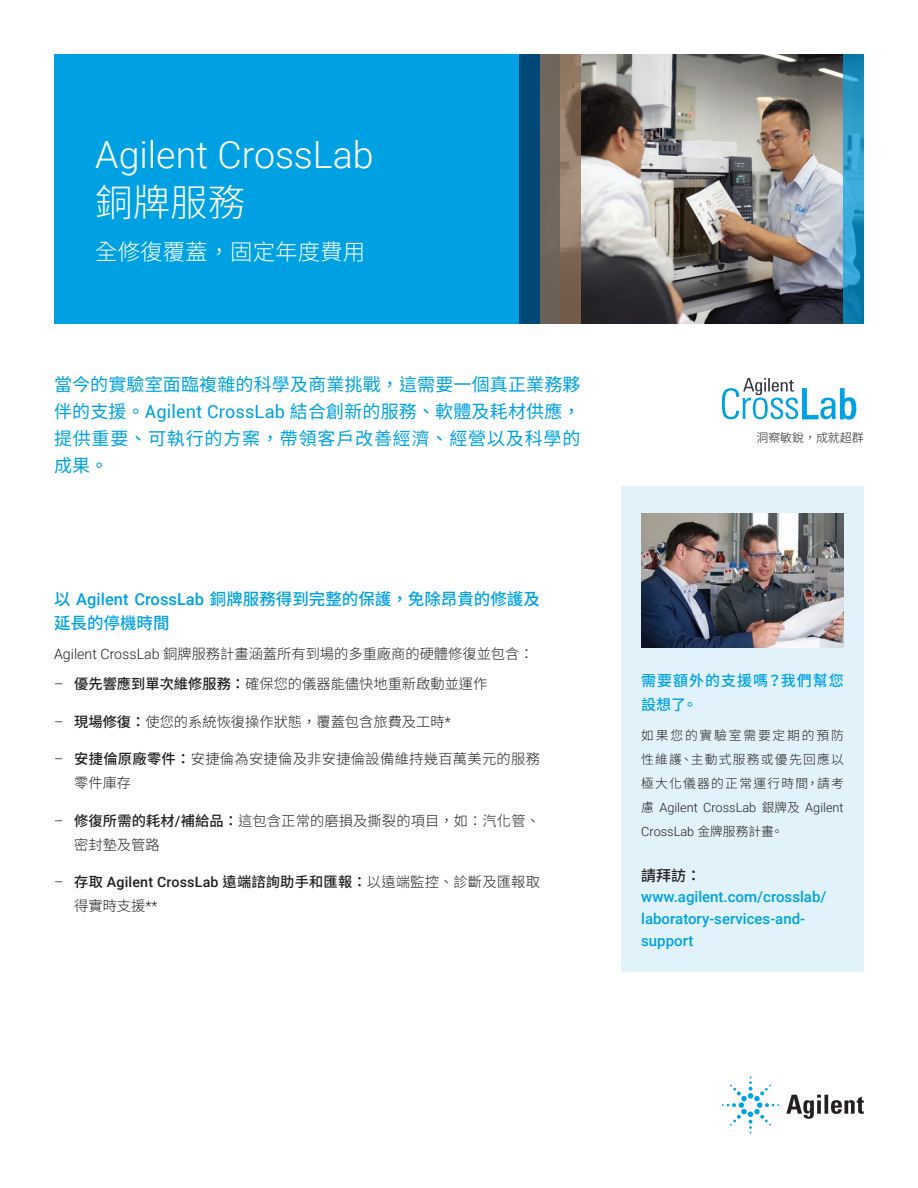
<style>
.page{position:relative;width:918px;height:1188px;background:#fff}
.page>*{position:absolute;margin:0;border:0;box-sizing:border-box;transform-origin:0 0}
.t1{font:300 37.5px "Roboto";color:#fff}
.t2{font:300 37.5px "Noto Sans CJ Ktc";color:#fff}
.t3{font:300 22.5px "Noto Sans CJ Ktc";color:#fff}
.t4{font:18px/27px "Noto Sans CJ Ktc";letter-spacing:.045em;color:#00a1e3;text-align:justify}
.t5{font:500 16.5px/24px "Noto Sans CJ Ktc";color:#00a1e3}
.t6{font:500 15px/21.8px "Roboto";color:#00a1e3}
.t7{font:500 15px/24px "Noto Sans CJ Ktc";letter-spacing:.065em;color:#00a1e3}
.t8{font:500 15px "Noto Sans CJ Ktc";color:#231f20}
.t9{font:300 14.25px/24px "Noto Sans CJ Ktc";color:#231f20}
.t10{font:500 14.25px "Roboto";letter-spacing:.015em;color:#231f20}
.t11{font:300 14.25px/24px "Noto Sans CJ Ktc";letter-spacing:.02em;color:#231f20}
.t12{font:300 12.75px/24px "Noto Sans CJ Ktc";letter-spacing:.1em;color:#231f20;text-align:justify}
.t13{font:300 12.75px/24px "Roboto";color:#231f20}
.t14{font:300 12px "Noto Sans CJ Ktc";color:#231f20}
.s1{font-family:"Roboto"}
.s2{font-weight:500}
.s3{font-family:"Roboto";font-weight:500}
.s4{font-weight:300}
.s5{font-family:"Noto Sans CJ Ktc"}
.s6{font-family:"Noto Sans CJ Ktc";font-weight:300}
</style>
<div class="page">
<div style="left:621px;top:486px;width:243px;height:485px;background:#e1f2fb"></div>
<img style="left:641px;top:514px;width:203px;height:134px">
<div style="left:54px;top:54px;width:486px;height:270px;background:#00a1e3"></div>
<img style="left:580px;top:54px;width:264px;height:270px">
<svg style="left:844px;top:54px;width:20px;height:270px;background:#2595c4"></svg>
<div style="left:520px;top:54px;width:40px;height:270px;background:#004976"></div>
<svg style="left:540px;top:54px;width:40px;height:270px;background:#7e6d5e"></svg>
<svg style="left:722px;top:378px;width:134px;height:42px"></svg>
<svg style="left:786px;top:1095px;width:78px;height:24px"></svg>
<svg style="left:722px;top:1077px;width:57px;height:57px"></svg>
<h1 class="t1" style="left:95px;top:129px;width:280px">Agilent CrossLab</h1>
<h1 class="t2" style="left:95px;top:181px;width:151px">銅牌服務</h1>
<h2 class="t3" style="left:95px;top:239px;width:271px">全修復覆蓋，固定年度費用</h2>
<p class="t4" style="left:54px;top:371px;width:528px">當今的實驗室面臨複雜的科學及商業挑戰，這需要一個真正業務夥伴的支援。<span class="s1">Agilent CrossLab</span> 結合創新的服務、軟體及耗材供應，提供重要、可執行的方案，帶領客戶改善經濟、經營以及科學的成果。</p>
<p class="t5" style="left:54px;top:588px;width:487px">以 <span class="s1">Agilent CrossLab</span> 銅牌服務得到完整的保護，免除昂貴的修護及延長的停機時間</p>
<p class="t9" style="left:54px;top:643px;width:481px"><span class="s1">Agilent CrossLab</span> 銅牌服務計畫涵蓋所有到場的多重廠商的硬體修復並包含：</p>
<p class="t9" style="left:54px;top:673px;width:435px"><span class="s1">–</span> <span class="s2">優先響應到單次維修服務：</span>確保您的儀器能儘快地重新啟動並運作</p>
<p class="t9" style="left:54px;top:710px;width:398px"><span class="s1">–</span> <span class="s2">現場修復：</span>使您的系統恢復操作狀態，覆蓋包含旅費及工時<span class="s1">*</span></p>
<p class="t11" style="left:74px;top:748px;width:467px;text-indent:-20px"><span class="s1">–</span> <span class="s2">安捷倫原廠零件：</span>安捷倫為安捷倫及非安捷倫設備維持幾百萬美元的服務零件庫存</p>
<p class="t9" style="left:74px;top:809px;width:467px;text-indent:-20px"><span class="s1">–</span> <span class="s2">修復所需的耗材</span><span class="s3">/</span><span class="s2">補給品：</span>這包含正常的磨損及撕裂的項目，如：汽化管、密封墊及管路</p>
<p class="t10" style="left:54px;top:872px;width:487px"><span class="s4">–</span> <span class="s5">存取</span> Agilent CrossLab <span class="s5">遠端諮詢助手和匯報：</span><span class="s6">以遠端監控、診斷及匯報取</span></p>
<p class="t9" style="left:74px;top:895px;width:85px">得實時支援<span class="s1">**</span></p>
<p class="t14" style="left:756px;top:431px;width:109px">洞察敏銳，成就超群</p>
<p class="t7" style="left:641px;top:669px;width:204px">需要額外的支援嗎？我們幫您設想了。</p>
<p class="t12" style="left:641px;top:724px;width:204px">如果您的實驗室需要定期的預防性維護、主動式服務或優先回應以極大化儀器的正常運行時間，請考</p>
<p class="t13" style="left:641px;top:795px;width:204px"><span class="s5">慮</span> Agilent CrossLab <span class="s5">銀牌及</span> Agilent<br>CrossLab <span class="s5">金牌服務計畫。</span></p>
<p class="t8" style="left:641px;top:867px;width:61px">請拜訪：</p>
<p class="t6" style="left:641px;top:886px;width:187px">www.agilent.com/crosslab/ laboratory-services-and&shy;support</p>
</div>
